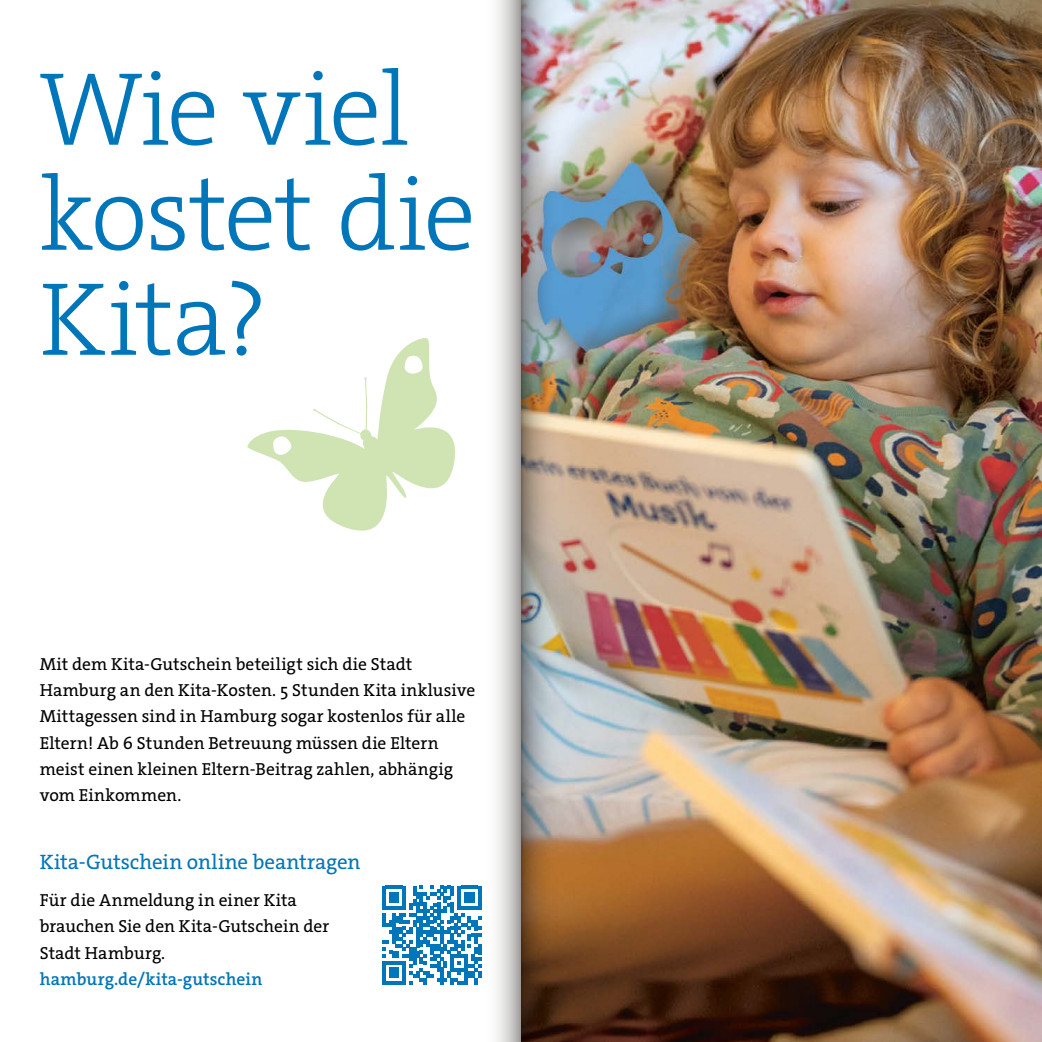
<style>
.page{position:relative;width:1042px;height:1042px;background:#fff}
.page>*{position:absolute;margin:0;border:0;box-sizing:border-box;transform-origin:0 0}
.t1{font:300 105px/105px "The Serif E2 s";letter-spacing:-.025em;color:#0076ba}
.t2{font:21px "The Serif E2 s";letter-spacing:-.005em;color:#0076ba}
.t3{font:17.5px/26.2px "The Serif E2 s";letter-spacing:.005em;color:#000}
.t4{font:600 17.5px "The Serif E2 s";letter-spacing:.005em;color:#0076ba}
</style>
<div class="page">
<img style="left:561px;top:0;width:481px;height:1042px">
<svg style="left:247px;top:338px;width:208px;height:193px"></svg>
<svg style="left:382px;top:885px;width:99px;height:100px"></svg>
<img style="left:481px;top:0;width:80px;height:1042px">
<h1 class="t1" style="left:40px;top:58px;width:438px">Wie viel kostet die<br>Kita?</h1>
<p class="t3" style="left:40px;top:651px;width:437px">Mit dem Kita-Gutschein beteiligt sich die Stadt Hamburg an den Kita-Kosten. 5 Stunden Kita inklusive Mittagessen sind in Hamburg sogar kostenlos für alle Eltern! Ab 6 Stunden Betreuung müssen die Eltern meist einen kleinen Eltern-Beitrag zahlen, abhängig vom Einkommen.</p>
<p class="t2" style="left:40px;top:849px;width:322px">Kita-Gutschein online beantragen</p>
<p class="t3" style="left:40px;top:887px;width:291px">Für die Anmeldung in einer Kita brauchen Sie den Kita-Gutschein der<br>Stadt Hamburg.</p>
<p class="t4" style="left:40px;top:968px;width:224px">hamburg.de/kita-gutschein</p>
</div>
